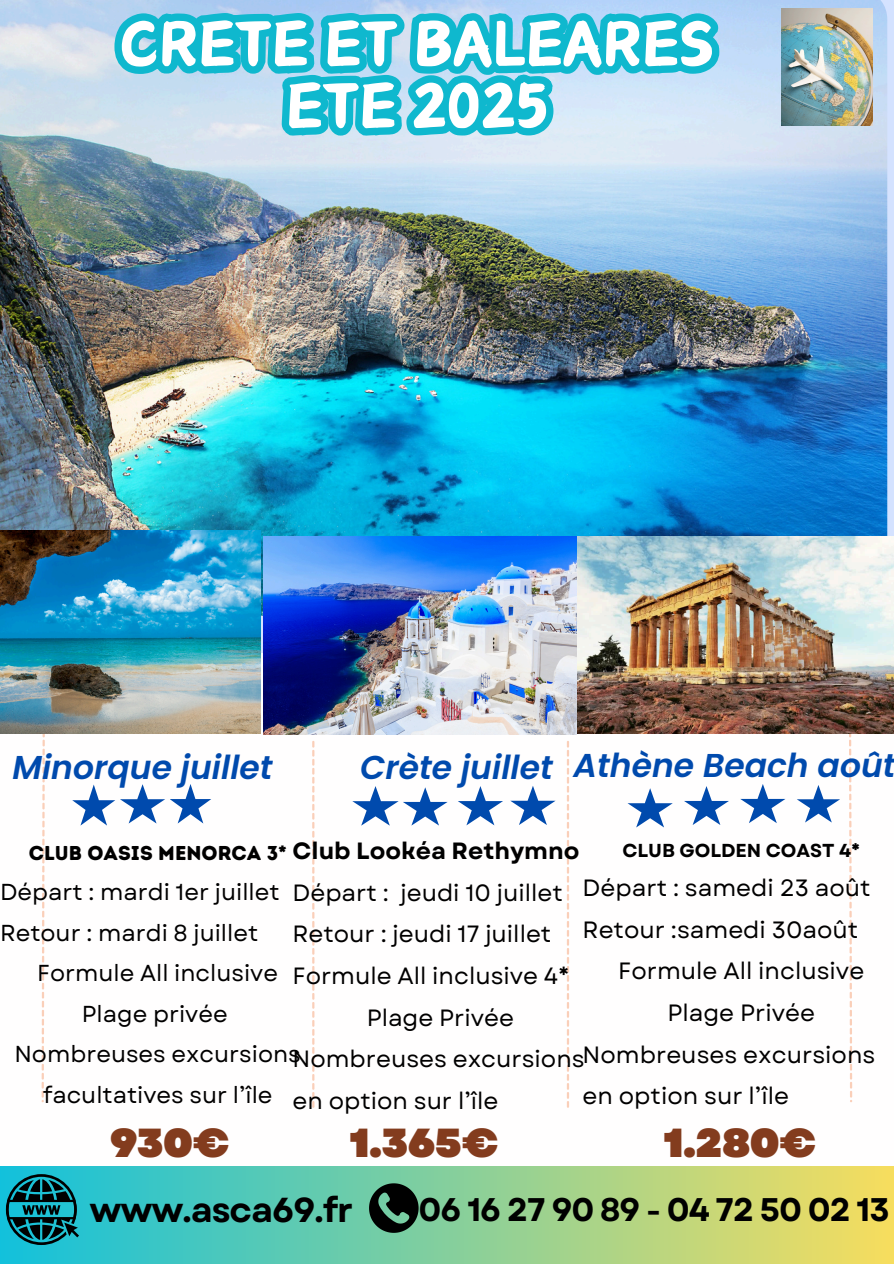
<style>
.page{position:relative;width:894px;height:1264px;background:#fff}
.page>*{position:absolute;margin:0;border:0;box-sizing:border-box;transform-origin:0 0}
.t1{font:68.4px/61.9px "Canva Champion";letter-spacing:-.015em;color:#fff;text-align:center}
.t2{font:900 40.5px "Garet";color:#833c1e}
.t3{font:700 34.65px "Garet";letter-spacing:-.03em;color:#000}
.t4{font:italic 600 33px "Poppins";color:#004aad}
.t5{font:700 32.7px "Garet";letter-spacing:-.03em;color:#000}
.t6{font:23.55px/41.7px "Garet";color:#000}
.t7{font:700 23.55px "Garet";color:#000}
.t8{font:23.1px/40.5px "Garet";color:#000;text-align:center}
.t9{font:20.1px "Intro Rust Base";color:#000}
.t10{font:700 18.75px "Garet";color:#000}
</style>
<div class="page">
<img style="left:0;top:0;width:887px;height:615px">
<div style="left:0;top:1166px;width:893px;height:97px;background:linear-gradient(to right,#12c0db,#f7dd5e)"></div>
<svg style="left:312px;top:741px;width:2px;height:366px"></svg>
<svg style="left:566px;top:741px;width:3px;height:366px"></svg>
<svg style="left:849px;top:734px;width:3px;height:368px"></svg>
<svg style="left:42px;top:733px;width:3px;height:369px"></svg>
<img style="left:263px;top:536px;width:629px;height:198px">
<img style="left:0;top:531px;width:261px;height:202px">
<svg style="left:6px;top:1174px;width:73px;height:70px;background:#0f6974"></svg>
<svg style="left:369px;top:1183px;width:49px;height:49px;background:#284638"></svg>
<svg style="left:72px;top:784px;width:139px;height:41px"></svg>
<svg style="left:352px;top:786px;width:95px;height:39px"></svg>
<svg style="left:458px;top:786px;width:45px;height:39px"></svg>
<svg style="left:510px;top:786px;width:45px;height:39px"></svg>
<svg style="left:627px;top:788px;width:45px;height:39px"></svg>
<svg style="left:684px;top:786px;width:44px;height:39px"></svg>
<svg style="left:740px;top:784px;width:45px;height:39px"></svg>
<svg style="left:797px;top:785px;width:42px;height:37px"></svg>
<img style="left:781px;top:9px;width:91px;height:117px">
<svg style="left:104px;top:1px;width:627px;height:86px;background:#4dc2db"></svg>
<svg style="left:274px;top:63px;width:291px;height:86px;background:#4dc6da"></svg>
<p class="t1" style="left:119px;top:9px;width:597px">CRETE ET BALEARES<br>ETE 2025</p>
<h3 class="t4" style="left:12px;top:744px;width:262px">Minorque juillet</h3>
<p class="t4" style="left:360px;top:744px;width:194px">Crète juillet</p>
<h2 class="t4" style="left:573px;top:742px;width:324px">Athène Beach août</h2>
<h3 class="t7" style="left:292px;top:834px;width:288px">Club Lookéa Rethymno</h3>
<p class="t6" style="left:292px;top:871px;width:98px">Départ :</p>
<p class="t10" style="left:622px;top:836px;width:239px">CLUB GOLDEN COAST 4*</p>
<p class="t6" style="left:582px;top:867px;width:289px">Départ : samedi 23 août</p>
<p class="t6" style="left:582px;top:908px;width:277px">Retour :samedi 30août</p>
<p class="t6" style="left:618px;top:950px;width:247px">Formule All inclusive</p>
<p class="t6" style="left:667px;top:992px;width:149px">Plage Privée</p>
<h2 class="t6" style="left:582px;top:1033px;width:294px">Nombreuses excursions en option sur l’île</h2>
<p class="t9" style="left:29px;top:840px;width:259px">CLUB OASIS MENORCA 3*</p>
<p class="t8" style="left:0;top:872px;width:281px">Départ : mardi 1er juillet</p>
<h2 class="t8" style="left:0;top:912px;width:260px">Retour : mardi 8 juillet</h2>
<p class="t8" style="left:37px;top:953px;width:242px">Formule All inclusive</p>
<p class="t8" style="left:82px;top:993px;width:147px">Plage privée</p>
<p class="t8" style="left:14px;top:1034px;width:288px">Nombreuses excursions facultatives sur l’île</p>
<p class="t6" style="left:292px;top:871px;width:278px;text-indent:108px">jeudi 10 juillet<br>Retour : jeudi 17 juillet<br>Formule All inclusive 4*</p>
<p class="t6" style="left:366px;top:996px;width:149px">Plage Privée</p>
<p class="t6" style="left:292px;top:1038px;width:293px">Nombreuses excursions en option sur l’île</p>
<p class="t2" style="left:110px;top:1113px;width:121px">930€</p>
<p class="t2" style="left:349px;top:1113px;width:150px">1.365€</p>
<p class="t2" style="left:663px;top:1113px;width:153px">1.280€</p>
<p class="t3" style="left:89px;top:1185px;width:265px">www.asca69.fr</p>
<p class="t5" style="left:418px;top:1186px;width:472px">0616279089-0472500213</p>
</div>
